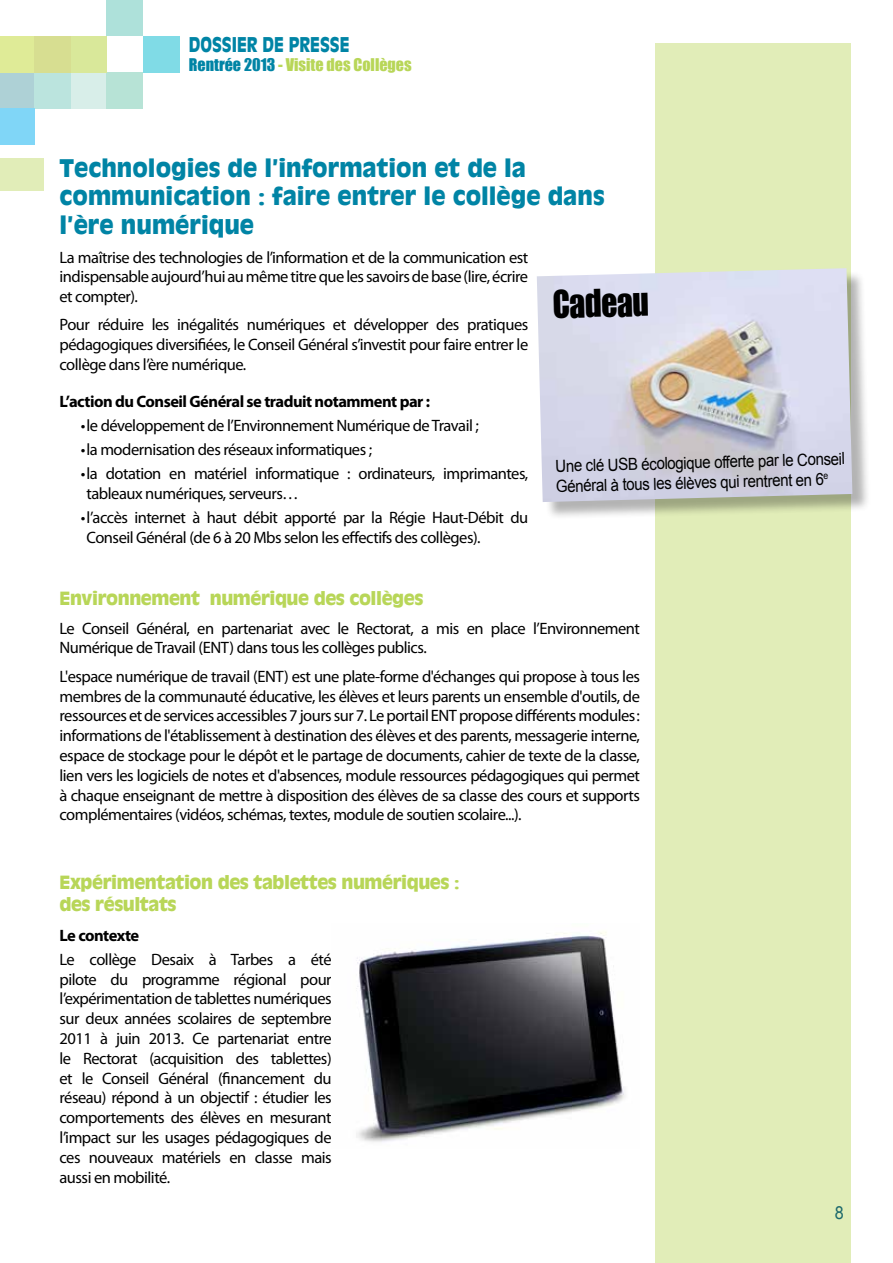
<style>
.page{position:relative;width:893px;height:1263px;background:#fff}
.page>*{position:absolute;margin:0;border:0;box-sizing:border-box;transform-origin:0 0}
.t1{font:39px "Impact LT Std";color:#000;scale:.9 1}
.t2{font:900 24px/28.8px "Antique Olive Std";color:#0084a5}
.t3{font:900 20.1px "Antique Olive Std";color:#0084a5;scale:.8 1}
.t4{font:900 18px/21.6px "Antique Olive Std";letter-spacing:-.025em;color:#b8d658}
.t5{font:18px "Arial";color:#1b686b;scale:.9 1}
.t6{font:16.8px/20.2px "Arial";color:#000;scale:.9 1}
.t7{font:16.5px/19.8px "Myriad Pro";letter-spacing:-.03em;color:#000;text-align:justify}
.t8{font:700 16.5px "Myriad Pro";letter-spacing:-.03em;color:#000}
.t9{font:16.05px "Impact";color:#b8d658}
.s1{color:#0084a5}
</style>
<div class="page">
<div style="left:655px;top:43px;width:195px;height:1220px;background:#e1edb8"></div>
<div style="left:0;top:158px;width:43px;height:33px;background:#e1edb8"></div>
<div style="left:71px;top:72px;width:36px;height:36px;background:#d8eee9"></div>
<div style="left:107px;top:72px;width:36px;height:36px;background:#b7e3d6"></div>
<div style="left:0;top:72px;width:34px;height:36px;background:#aed1d6"></div>
<div style="left:71px;top:36px;width:36px;height:36px;background:#d9e89a"></div>
<div style="left:107px;top:0;width:36px;height:36px;background:#aee1da"></div>
<div style="left:143px;top:36px;width:36px;height:36px;background:#80dbe6"></div>
<div style="left:0;top:36px;width:34px;height:36px;background:#dfeb97"></div>
<div style="left:34px;top:72px;width:37px;height:36px;background:#bbe4de"></div>
<div style="left:0;top:108px;width:35px;height:37px;background:#80d6f7"></div>
<div style="left:34px;top:36px;width:37px;height:36px;background:#d7de91"></div>
<img style="left:356px;top:931px;width:269px;height:211px">
<div style="left:540px;top:271px;width:331px;height:249px;background:#000;opacity:.3"></div>
<img style="left:537px;top:268px;width:315px;height:234px">
<svg style="left:824px;top:474px;width:4px;height:6px"></svg>
<p class="t3" style="left:189px;top:33px;width:202px">DOSSIER DE PRESSE</p>
<p class="t9" style="left:189px;top:53px;width:224px"><span class="s1">Rentrée 2013</span> - Visite des Collèges</p>
<h2 class="t2" style="left:60px;top:154px;width:547px">Technologies de l’information et de la communication : faire entrer le collège dans l’ère numérique</h2>
<p class="t7" style="left:60px;top:247px;width:470px">La maîtrise des technologies de l’information et de la communication est indispensable aujourd’hui au même titre que les savoirs de base (lire, écrire et compter).</p>
<p class="t7" style="left:60px;top:315px;width:470px">Pour réduire les inégalités numériques et développer des pratiques pédagogiques diversifiées, le Conseil Général s’investit pour faire entrer le collège dans l’ère numérique.</p>
<p class="t8" style="left:60px;top:390px;width:372px">L’action du Conseil Général se traduit notamment par :</p>
<p class="t7" style="left:81px;top:415px;width:400px">• le développement de l’Environnement Numérique de Travail ;</p>
<p class="t7" style="left:81px;top:439px;width:293px">• la modernisation des réseaux informatiques ;</p>
<p class="t7" style="left:87px;top:463px;width:443px;text-indent:-6px">• la dotation en matériel informatique : ordinateurs, imprimantes, tableaux numériques, serveurs…</p>
<p class="t7" style="left:87px;top:507px;width:443px;text-indent:-6px">• l’accès internet à haut débit apporté par la Régie Haut-Débit du<br>Conseil Général (de 6 à 20 Mbs selon les effectifs des collèges).</p>
<h1 class="t1" style="left:552px;top:282px;width:108px;rotate:-2deg">Cadeau</h1>
<p class="t6" style="left:555px;top:455px;width:323px;rotate:-1deg">Une clé USB écologique offerte par le Conseil<br>Général à tous les élèves qui rentrent en 6</p>
<p class="t4" style="left:60px;top:588px;width:365px">Environnement numérique des collèges</p>
<p class="t7" style="left:60px;top:618px;width:582px">Le Conseil Général, en partenariat avec le Rectorat, a mis en place l’Environnement<br>Numérique de Travail (ENT) dans tous les collèges publics.</p>
<p class="t7" style="left:60px;top:666px;width:582px">L'espace numérique de travail (ENT) est une plate-forme d'échanges qui propose à tous les membres de la communauté éducative, les élèves et leurs parents un ensemble d'outils, de ressources et de services accessibles 7 jours sur 7. Le portail ENT propose différents modules: informations de l'établissement à destination des élèves et des parents, messagerie interne, espace de stockage pour le dépôt et le partage de documents, cahier de texte de la classe, lien vers les logiciels de notes et d'absences, module ressources pédagogiques qui permet à chaque enseignant de mettre à disposition des élèves de sa classe des cours et supports complémentaires (vidéos, schémas, textes, module de soutien scolaire...).</p>
<p class="t4" style="left:60px;top:872px;width:402px">Expérimentation des tablettes numériques : des résultats</p>
<p class="t8" style="left:60px;top:924px;width:81px">Le contexte</p>
<p class="t7" style="left:60px;top:949px;width:274px">Le collège Desaix à Tarbes a été pilote du programme régional pour l’expérimentation de tablettes numériques sur deux années scolaires de septembre 2011 à juin 2013. Ce partenariat entre le Rectorat (acquisition des tablettes) et le Conseil Général (financement du réseau) répond à un objectif : étudier les comportements des élèves en mesurant l’impact sur les usages pédagogiques de ces nouveaux matériels en classe mais aussi en mobilité.</p>
<p class="t5" style="left:835px;top:1201px;width:12px">8</p>
</div>
